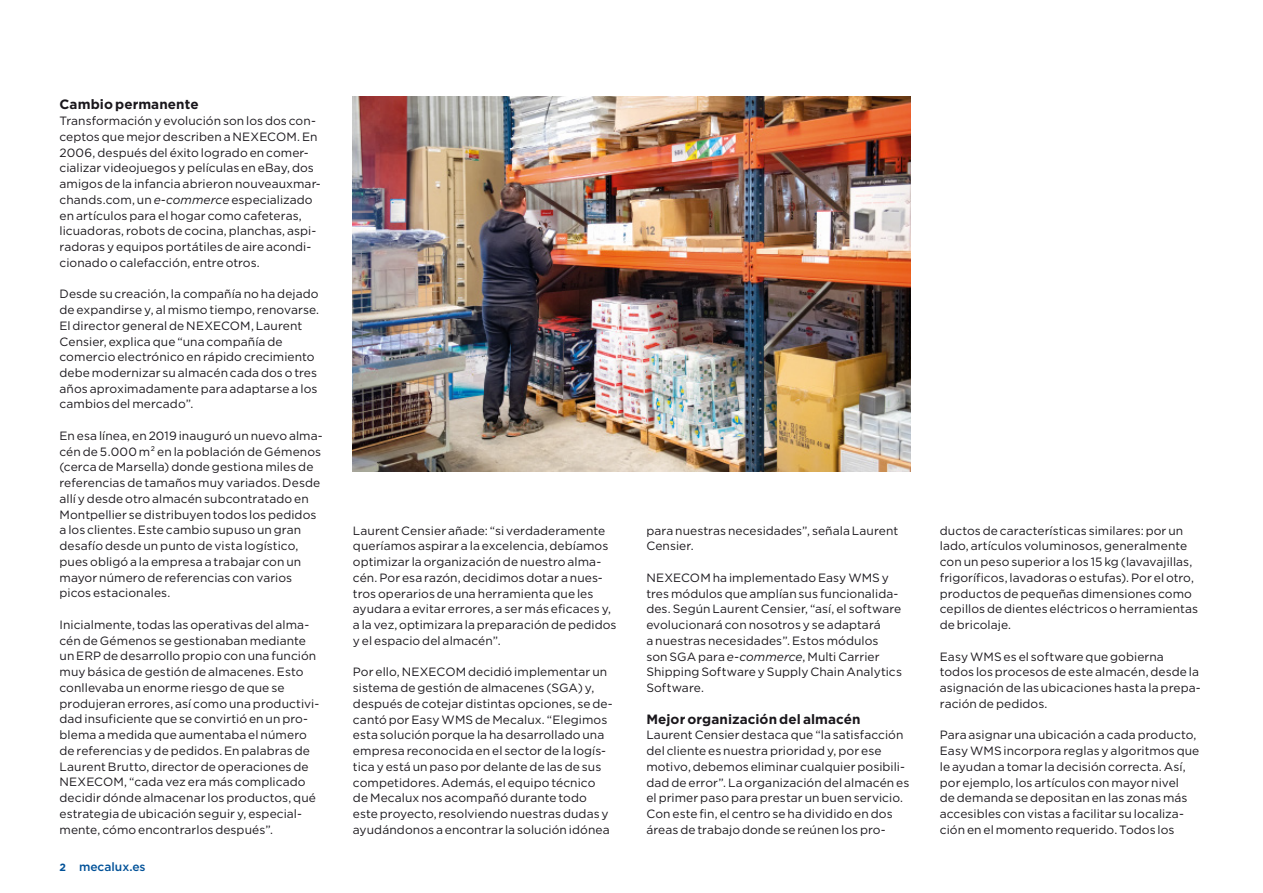
<style>
.page{position:relative;width:1263px;height:893px;background:#fff}
.page>*{position:absolute;margin:0;border:0;box-sizing:border-box;transform-origin:0 0}
.t1{font:700 13.5px "Gotham";letter-spacing:.005em;color:#1a171c}
.t2{font:12px/15.8px "Gotham";letter-spacing:.005em;color:#1a171c}
.t3{font:500 12px "Gotham";color:#005198}
.s1{font-style:italic}
.s2{font-weight:700;font-size:10.5px}
</style>
<div class="page">
<img style="left:353px;top:97px;width:557px;height:375px">
<p class="t1" style="left:60px;top:96px;width:141px">Cambio permanente</p>
<p class="t2" style="left:60px;top:113px;width:263px">Transformación y evolución son los dos con&shy;ceptos que mejor describen a NEXECOM. En 2006, después del éxito logrado en comer&shy;cializar videojuegos y películas en eBay, dos amigos de la infancia abrieron nouveauxmar&shy;chands.com, un <span class="s1">e-commerce</span> especializado en artículos para el hogar como cafeteras, licuadoras, robots de cocina, planchas, aspi&shy;radoras y equipos portátiles de aire acondi&shy;cionado o calefacción, entre otros.</p>
<p class="t2" style="left:60px;top:286px;width:261px">Desde su creación, la compañía no ha dejado de expandirse y, al mismo tiempo, renovarse.<br>El director general de NEXECOM, Laurent Censier, explica que “una compañía de comercio electrónico en rápido crecimiento debe modernizar su almacén cada dos o tres años aproximadamente para adaptarse a los cambios del mercado”.</p>
<p class="t2" style="left:60px;top:428px;width:265px">En esa línea, en 2019 inauguró un nuevo alma&shy;cén de 5.000 m² en la población de Gémenos (cerca de Marsella) donde gestiona miles de referencias de tamaños muy variados. Desde allí y desde otro almacén subcontratado en Montpellier se distribuyen todos los pedidos a los clientes. Este cambio supuso un gran desafío desde un punto de vista logístico, pues obligó a la empresa a trabajar con un mayor número de referencias con varios picos estacionales.</p>
<p class="t2" style="left:60px;top:617px;width:261px">Inicialmente, todas las operativas del alma&shy;cén de Gémenos se gestionaban mediante un ERP de desarrollo propio con una función muy básica de gestión de almacenes. Esto conllevaba un enorme riesgo de que se produjeran errores, así como una productivi&shy;dad insuficiente que se convirtió en un pro&shy;blema a medida que aumentaba el número de referencias y de pedidos. En palabras de Laurent Brutto, director de operaciones de NEXECOM, “cada vez era más complicado decidir dónde almacenar los productos, qué estrategia de ubicación seguir y, especial&shy;mente, cómo encontrarlos después”.</p>
<p class="t3" style="left:60px;top:859px;width:88px"><span class="s2">2</span> mecalux.es</p>
<p class="t2" style="left:353px;top:522px;width:265px">Laurent Censier añade: “si verdaderamente queríamos aspirar a la excelencia, debíamos optimizar la organización de nuestro alma&shy;cén. Por esa razón, decidimos dotar a nues&shy;tros operarios de una herramienta que les ayudara a evitar errores, a ser más eficaces y, a la vez, optimizara la preparación de pedidos y el espacio del almacén”.</p>
<p class="t2" style="left:353px;top:664px;width:261px">Por ello, NEXECOM decidió implementar un sistema de gestión de almacenes (SGA) y, después de cotejar distintas opciones, se de&shy;cantó por Easy WMS de Mecalux. “Elegimos esta solución porque la ha desarrollado una empresa reconocida en el sector de la logís&shy;tica y está un paso por delante de las de sus competidores. Además, el equipo técnico de Mecalux nos acompañó durante todo este proyecto, resolviendo nuestras dudas y ayudándonos a encontrar la solución idónea</p>
<p class="t2" style="left:646px;top:522px;width:253px">para nuestras necesidades”, señala Laurent<br>Censier.</p>
<p class="t2" style="left:646px;top:569px;width:257px">NEXECOM ha implementado Easy WMS y tres módulos que amplían sus funcionalida&shy;des. Según Laurent Censier, “así, el software evolucionará con nosotros y se adaptará<br>a nuestras necesidades”. Estos módulos son SGA para <span class="s1">e-commerce</span>, Multi Carrier Shipping Software y Supply Chain Analytics Software.</p>
<p class="t1" style="left:646px;top:710px;width:216px">Mejor organización del almacén</p>
<p class="t2" style="left:646px;top:727px;width:264px">Laurent Censier destaca que “la satisfacción del cliente es nuestra prioridad y, por ese motivo, debemos eliminar cualquier posibili&shy;dad de error”. La organización del almacén es el primer paso para prestar un buen servicio.<br>Con este fin, el centro se ha dividido en dos áreas de trabajo donde se reúnen los pro-</p>
<p class="t2" style="left:940px;top:522px;width:260px">ductos de características similares: por un lado, artículos voluminosos, generalmente con un peso superior a los 15 kg (lavavajillas, frigoríficos, lavadoras o estufas). Por el otro, productos de pequeñas dimensiones como cepillos de dientes eléctricos o herramientas de bricolaje.</p>
<p class="t2" style="left:940px;top:648px;width:262px">Easy WMS es el software que gobierna todos los procesos de este almacén, desde la asignación de las ubicaciones hasta la prepa&shy;ración de pedidos.</p>
<p class="t2" style="left:940px;top:727px;width:261px">Para asignar una ubicación a cada producto, Easy WMS incorpora reglas y algoritmos que le ayudan a tomar la decisión correcta. Así, por ejemplo, los artículos con mayor nivel<br>de demanda se depositan en las zonas más accesibles con vistas a facilitar su localiza&shy;ción en el momento requerido. Todos los</p>
</div>
